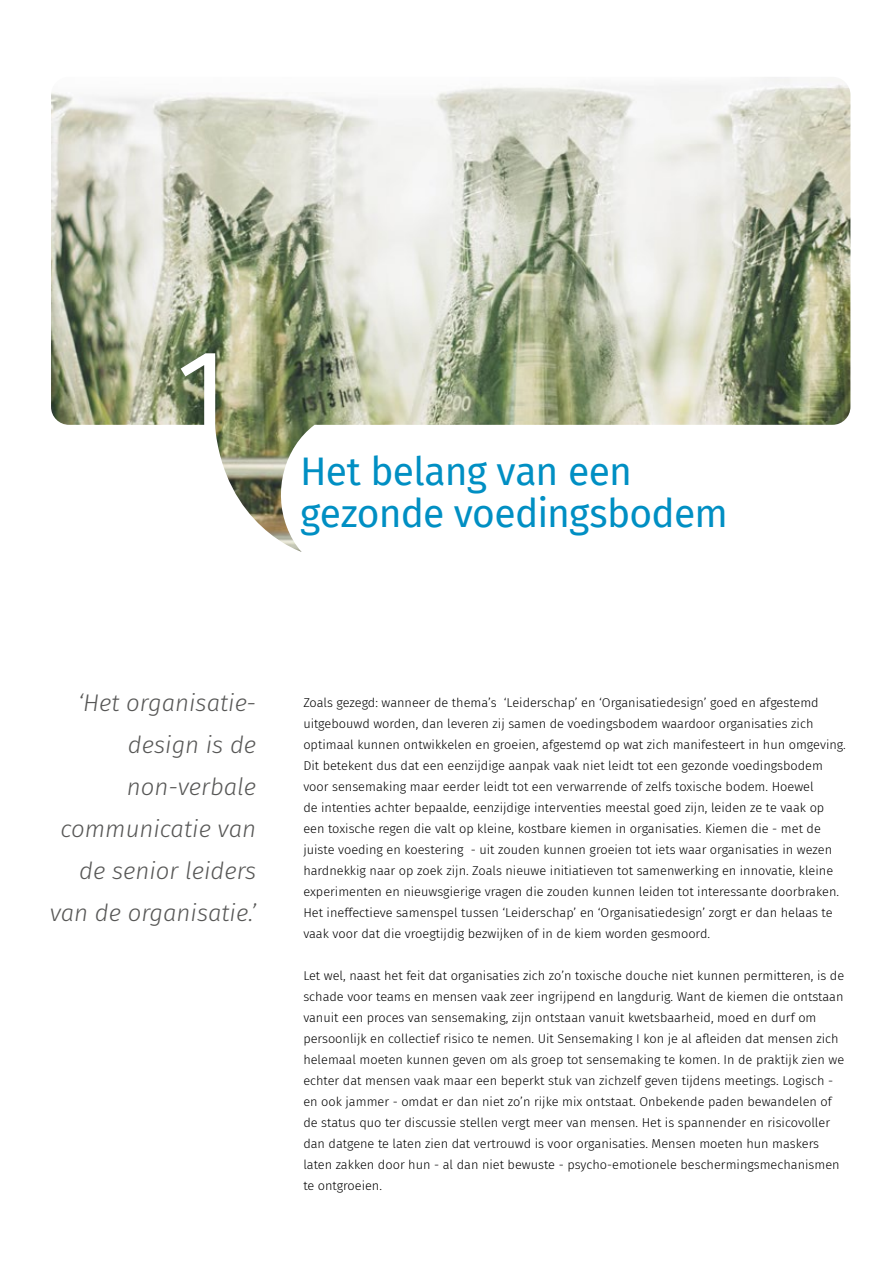
<style>
.page{position:relative;width:893px;height:1263px;background:#fff}
.page>*{position:absolute;margin:0;border:0;box-sizing:border-box;transform-origin:0 0}
.t1{font:120px "Fira Sans";color:#fff}
.t2{font:39px/42px "Fira Sans";letter-spacing:-.02em;color:#008fc3}
.t3{font:italic 300 24px/42px "Fira Sans";color:#575756;text-align:right}
.t4{font:300 12.75px/21px "Fira Sans";color:#000}
</style>
<div class="page">
<img style="left:51px;top:77px;width:799px;height:475px">
<h1 class="t1" style="left:176px;top:301px;width:53px">1</h1>
<h2 class="t2" style="left:300px;top:449px;width:429px">Het belang van een gezonde voedingsbodem</h2>
<h3 class="t3" style="left:50px;top:681px;width:208px">‘Het organisatie&shy;design is de non-verbale communicatie van de senior leiders van de organisatie.’</h3>
<p class="t4" style="left:303px;top:692px;width:544px">Zoals gezegd: wanneer de thema’s ‘Leiderschap’ en ‘Organisatiedesign’ goed en afgestemd uitgebouwd worden, dan leveren zij samen de voedingsbodem waardoor organisaties zich optimaal kunnen ontwikkelen en groeien, afgestemd op wat zich manifesteert in hun omgeving.<br>Dit betekent dus dat een eenzijdige aanpak vaak niet leidt tot een gezonde voedingsbodem voor sensemaking maar eerder leidt tot een verwarrende of zelfs toxische bodem. Hoewel<br>de intenties achter bepaalde, eenzijdige interventies meestal goed zijn, leiden ze te vaak op een toxische regen die valt op kleine, kostbare kiemen in organisaties. Kiemen die - met de juiste voeding en koestering - uit zouden kunnen groeien tot iets waar organisaties in wezen hardnekkig naar op zoek zijn. Zoals nieuwe initiatieven tot samenwerking en innovatie, kleine experimenten en nieuwsgierige vragen die zouden kunnen leiden tot interessante doorbraken.<br>Het ineffectieve samenspel tussen ‘Leiderschap’ en ‘Organisatiedesign’ zorgt er dan helaas te vaak voor dat die vroegtijdig bezwijken of in de kiem worden gesmoord.</p>
<p class="t4" style="left:303px;top:965px;width:542px">Let wel, naast het feit dat organisaties zich zo’n toxische douche niet kunnen permitteren, is de schade voor teams en mensen vaak zeer ingrijpend en langdurig. Want de kiemen die ontstaan vanuit een proces van sensemaking, zijn ontstaan vanuit kwetsbaarheid, moed en durf om persoonlijk en collectief risico te nemen. Uit Sensemaking I kon je al afleiden dat mensen zich helemaal moeten kunnen geven om als groep tot sensemaking te komen. In de praktijk zien we echter dat mensen vaak maar een beperkt stuk van zichzelf geven tijdens meetings. Logisch - en ook jammer - omdat er dan niet zo’n rijke mix ontstaat. Onbekende paden bewandelen of de status quo ter discussie stellen vergt meer van mensen. Het is spannender en risicovoller dan datgene te laten zien dat vertrouwd is voor organisaties. Mensen moeten hun maskers laten zakken door hun - al dan niet bewuste - psycho-emotionele beschermingsmechanismen te ontgroeien.</p>
</div>
